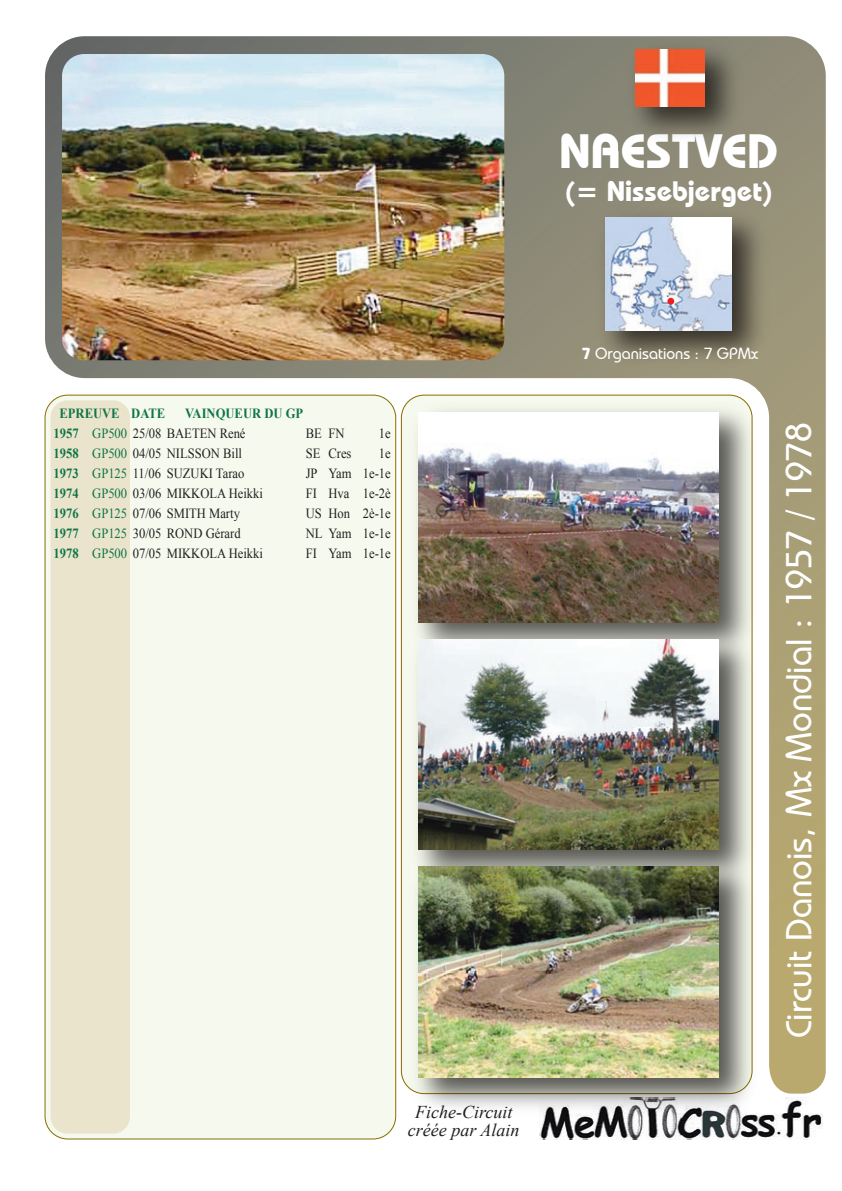
<style>
.page{position:relative;width:842px;height:1191px;background:#fff}
.page>*{position:absolute;margin:0;border:0;box-sizing:border-box;transform-origin:0 0}
.t1{font:700 48px "Bauhaus IT Cby BT";color:#fff}
.t2{font:500 36px "Bauhaus IT Cby BT";color:#fff}
.t3{font:700 28px "Bauhaus IT Cby BT";color:#fff}
.t4{font:italic 18px/18px "Times New Roman";color:#231f20;text-align:center}
.t5{font:500 16px "Bauhaus IT Cby BT";color:#fff}
.t6{font:14px "Times New Roman";color:#231f20;scale:.9 1}
.t7{font:700 14px "Times New Roman";color:#107546;scale:.9 1}
.s1{font-weight:700;color:#107546}
.s2{color:#107546}
.s3{font-weight:700}
</style>
<div class="page">
<img style="left:539px;top:1097px;width:283px;height:42px">
<svg style="left:44px;top:414px;width:353px;height:725px;background:#f1f4e4"></svg>
<img style="left:417px;top:1093px;width:347px;height:30px">
<img style="left:45px;top:36px;width:781px;height:1057px">
<div style="left:51px;top:400px;width:79px;height:733px;background:#ebe4cd"></div>
<img style="left:618px;top:36px;width:132px;height:115px">
<img style="left:635px;top:50px;width:69px;height:56px">
<img style="left:588px;top:201px;width:188px;height:174px">
<img style="left:605px;top:217px;width:127px;height:114px">
<div style="left:667px;top:298px;width:7px;height:7px;background:#ee1d23;border-radius:50%"></div>
<h1 class="t1" style="left:559px;top:121px;width:220px">NAESTVED</h1>
<h3 class="t3" style="left:564px;top:174px;width:210px">(= Nissebjerget)</h3>
<p class="t7" style="left:59px;top:403px;width:119px">EPREUVE DATE</p>
<p class="t7" style="left:185px;top:403px;width:133px">VAINQUEUR DU GP</p>
<p class="t6" style="left:54px;top:423px;width:215px"><span class="s1">1957</span> <span class="s2">GP500</span> 25/08 BAETEN René</p>
<p class="t6" style="left:306px;top:423px;width:45px">BE FN</p>
<p class="t6" style="left:379px;top:423px;width:15px">1e</p>
<p class="t6" style="left:54px;top:443px;width:211px"><span class="s1">1958</span> <span class="s2">GP500</span> 04/05 NILSSON Bill</p>
<p class="t6" style="left:306px;top:443px;width:52px">SE Cres</p>
<p class="t6" style="left:379px;top:443px;width:15px">1e</p>
<p class="t6" style="left:54px;top:463px;width:214px"><span class="s1">1973</span> <span class="s2">GP125</span> 11/06 SUZUKI Tarao</p>
<p class="t6" style="left:306px;top:463px;width:96px">JP Yam 1e-1e</p>
<p class="t6" style="left:54px;top:483px;width:234px"><span class="s1">1974</span> <span class="s2">GP500</span> 03/06 MIKKOLA Heikki</p>
<p class="t6" style="left:306px;top:483px;width:96px">FI Hva 1e-2è</p>
<p class="t6" style="left:54px;top:503px;width:209px"><span class="s1">1976</span> <span class="s2">GP125</span> 07/06 SMITH Marty</p>
<p class="t6" style="left:306px;top:503px;width:96px">US Hon 2è-1e</p>
<p class="t6" style="left:54px;top:523px;width:209px"><span class="s1">1977</span> <span class="s2">GP125</span> 30/05 ROND Gérard</p>
<p class="t6" style="left:306px;top:523px;width:96px">NL Yam 1e-1e</p>
<p class="t6" style="left:54px;top:543px;width:234px"><span class="s1">1978</span> <span class="s2">GP500</span> 07/05 MIKKOLA Heikki</p>
<p class="t6" style="left:306px;top:543px;width:96px">FI Yam 1e-1e</p>
<p class="t4" style="left:408px;top:1102px;width:113px">Fiche-Circuit créée par Alain</p>
<p class="t5" style="left:582px;top:344px;width:178px"><span class="s3">7</span> Organisations : 7 GPMx</p>
<h2 class="t2" style="left:777px;top:1038px;width:617px;rotate:-90deg">Circuit Danois, Mx Mondial : 1957 / 1978</h2>
</div>
